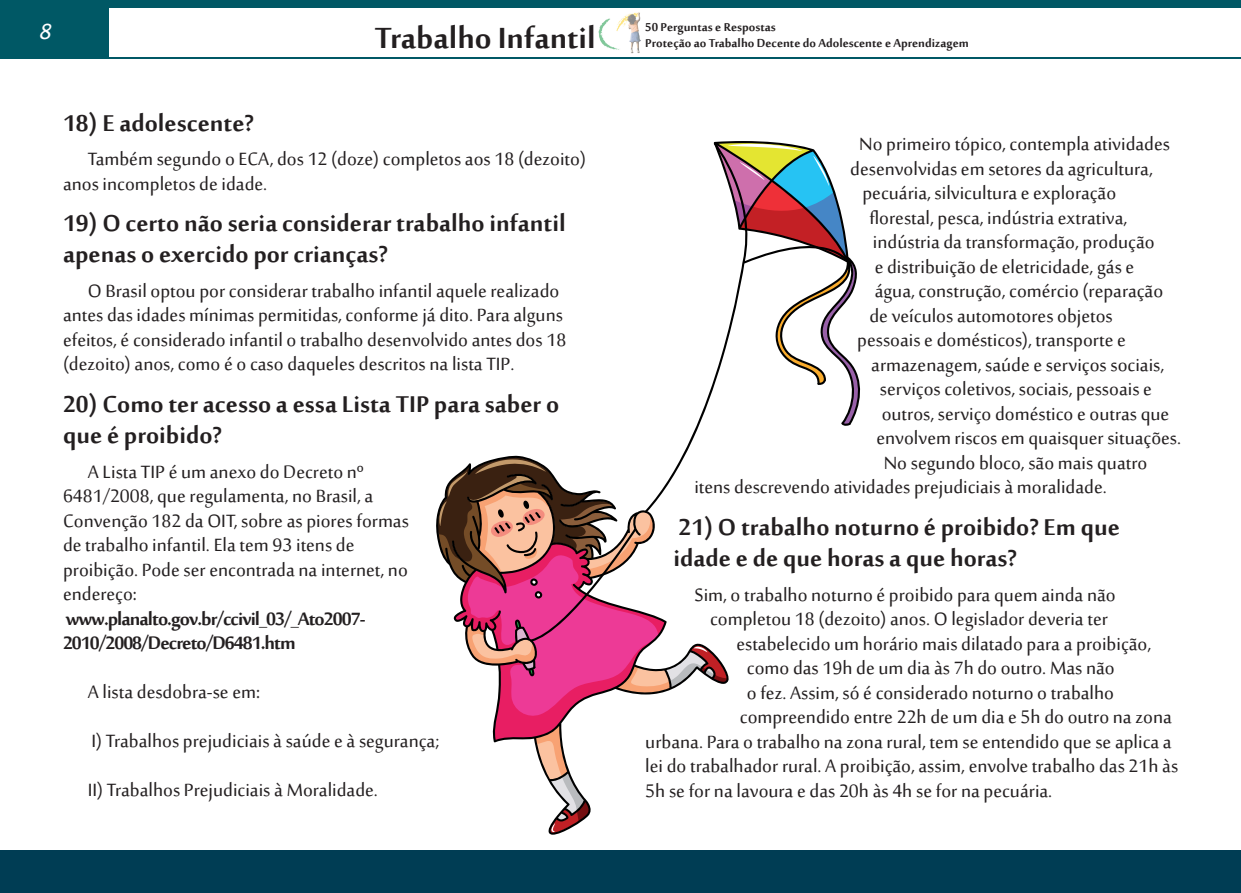
<style>
.page{position:relative;width:1241px;height:893px;background:#fff}
.page>*{position:absolute;margin:0;border:0;box-sizing:border-box;transform-origin:0 0}
.t1{font:700 40.25px "Sakkal Majalla";color:#231f20}
.Pergunta_roxo{font:700 31.5px/31.5px "Sakkal Majalla";color:#231f20}
.resposta_verde{font:24.5px/24.5px "Sakkal Majalla";color:#231f20}
.resposta_verde-2{font:700 24.5px/24.5px "Sakkal Majalla";letter-spacing:-.04em;color:#231f20}
.t2{font:italic 21px "Lucida Sans";color:#fff}
.t3{font:700 15.75px/17px "Sakkal Majalla";color:#231f20}
</style>
<div class="page">
<div style="left:0;top:850px;width:1240px;height:43px;background:#003d54"></div>
<div style="left:0;top:0;width:1240px;height:7px;background:#005865"></div>
<div style="left:0;top:7px;width:108px;height:51px;background:#005865"></div>
<img style="left:598px;top:12px;width:43px;height:41px">
<hr style="left:0;top:57px;width:1240px;height:1px;background:#005865">
<svg style="left:436px;top:455px;width:293px;height:380px"></svg>
<svg style="left:713px;top:141px;width:148px;height:285px"></svg>
<p class="t2" style="left:38px;top:20px;width:15px">8</p>
<h1 class="t1" style="left:375px;top:15px;width:222px">Trabalho Infantil</h1>
<p class="t3" style="left:645px;top:19px;width:325px">50 Perguntas e Respostas<br>Proteção ao Trabalho Decente do Adolescente e Aprendizagem</p>
<p class="Pergunta_roxo" style="left:63px;top:109px;width:192px">18) E adolescente?</p>
<p class="resposta_verde" style="left:63px;top:148px;width:524px;text-indent:25px">Também segundo o ECA, dos 12 (doze) completos aos 18 (dezoito) anos incompletos de idade.</p>
<p class="Pergunta_roxo" style="left:63px;top:210px;width:504px">19) O certo não seria considerar trabalho infantil apenas o exercido por crianças?</p>
<p class="resposta_verde" style="left:63px;top:280px;width:504px;text-indent:25px">O Brasil optou por considerar trabalho infantil aquele realizado antes das idades mínimas permitidas, conforme já dito. Para alguns efeitos, é considerado infantil o trabalho desenvolvido antes dos 18 (dezoito) anos, como é o caso daqueles descritos na lista TIP.</p>
<p class="Pergunta_roxo" style="left:63px;top:390px;width:497px">20) Como ter acesso a essa Lista TIP para saber o que é proibido?</p>
<p class="resposta_verde" style="left:63px;top:461px;width:347px;text-indent:25px">A Lista TIP é um anexo do Decreto nº 6481/2008, que regulamenta, no Brasil, a Convenção 182 da OIT, sobre as piores formas de trabalho infantil. Ela tem 93 itens de proibição. Pode ser encontrada na internet, no endereço:</p>
<p class="resposta_verde-2" style="left:63px;top:608px;width:304px">www.planalto.gov.br/ccivil_03/_Ato2007-<br>2010/2008/Decreto/D6481.htm</p>
<p class="resposta_verde" style="left:88px;top:681px;width:174px">A lista desdobra-se em:</p>
<p class="resposta_verde" style="left:92px;top:730px;width:349px">I) Trabalhos prejudiciais à saúde e à segurança;</p>
<p class="resposta_verde" style="left:88px;top:779px;width:291px">II) Trabalhos Prejudiciais à Moralidade.</p>
<p class="resposta_verde" style="left:859px;top:133px;width:312px">No primeiro tópico, contempla atividades</p>
<p class="resposta_verde" style="left:850px;top:158px;width:304px">desenvolvidas em setores da agricultura,</p>
<p class="resposta_verde" style="left:862px;top:182px;width:255px">pecuária, silvicultura e exploração</p>
<p class="resposta_verde" style="left:869px;top:207px;width:259px">florestal, pesca, indústria extrativa,</p>
<p class="resposta_verde" style="left:872px;top:231px;width:283px">indústria da transformação, produção</p>
<p class="resposta_verde" style="left:874px;top:256px;width:261px">e distribuição de eletricidade, gás e</p>
<p class="resposta_verde" style="left:874px;top:280px;width:290px">água, construção, comércio (reparação</p>
<p class="resposta_verde" style="left:869px;top:305px;width:245px">de veículos automotores objetos</p>
<p class="resposta_verde" style="left:857px;top:329px;width:270px">pessoais e domésticos), transporte e</p>
<p class="resposta_verde" style="left:871px;top:354px;width:294px">armazenagem, saúde e serviços sociais,</p>
<p class="resposta_verde" style="left:879px;top:378px;width:273px">serviços coletivos, sociais, pessoais e</p>
<p class="resposta_verde" style="left:881px;top:403px;width:289px">outros, serviço doméstico e outras que</p>
<p class="resposta_verde" style="left:876px;top:427px;width:306px">envolvem riscos em quaisquer situações.</p>
<p class="resposta_verde" style="left:694px;top:452px;width:454px;text-indent:189px">No segundo bloco, são mais quatro itens descrevendo atividades prejudiciais à moralidade.</p>
<p class="Pergunta_roxo" style="left:673px;top:513px;width:448px">21) O trabalho noturno é proibido? Em que idade e de que horas a que horas?</p>
<p class="resposta_verde" style="left:694px;top:584px;width:422px">Sim, o trabalho noturno é proibido para quem ainda não</p>
<p class="resposta_verde" style="left:710px;top:608px;width:399px">completou 18 (dezoito) anos. O legislador deveria ter</p>
<p class="resposta_verde" style="left:736px;top:633px;width:416px">estabelecido um horário mais dilatado para a proibição,</p>
<p class="resposta_verde" style="left:746px;top:657px;width:369px">como das 19h de um dia às 7h do outro. Mas não</p>
<p class="resposta_verde" style="left:746px;top:682px;width:368px">o fez. Assim, só é considerado noturno o trabalho</p>
<p class="resposta_verde" style="left:739px;top:706px;width:433px">compreendido entre 22h de um dia e 5h do outro na zona</p>
<p class="resposta_verde" style="left:645px;top:731px;width:528px">urbana. Para o trabalho na zona rural, tem se entendido que se aplica a</p>
<p class="resposta_verde" style="left:645px;top:755px;width:534px">lei do trabalhador rural. A proibição, assim, envolve trabalho das 21h às</p>
<p class="resposta_verde" style="left:645px;top:780px;width:408px">5h se for na lavoura e das 20h às 4h se for na pecuária.</p>
</div>
